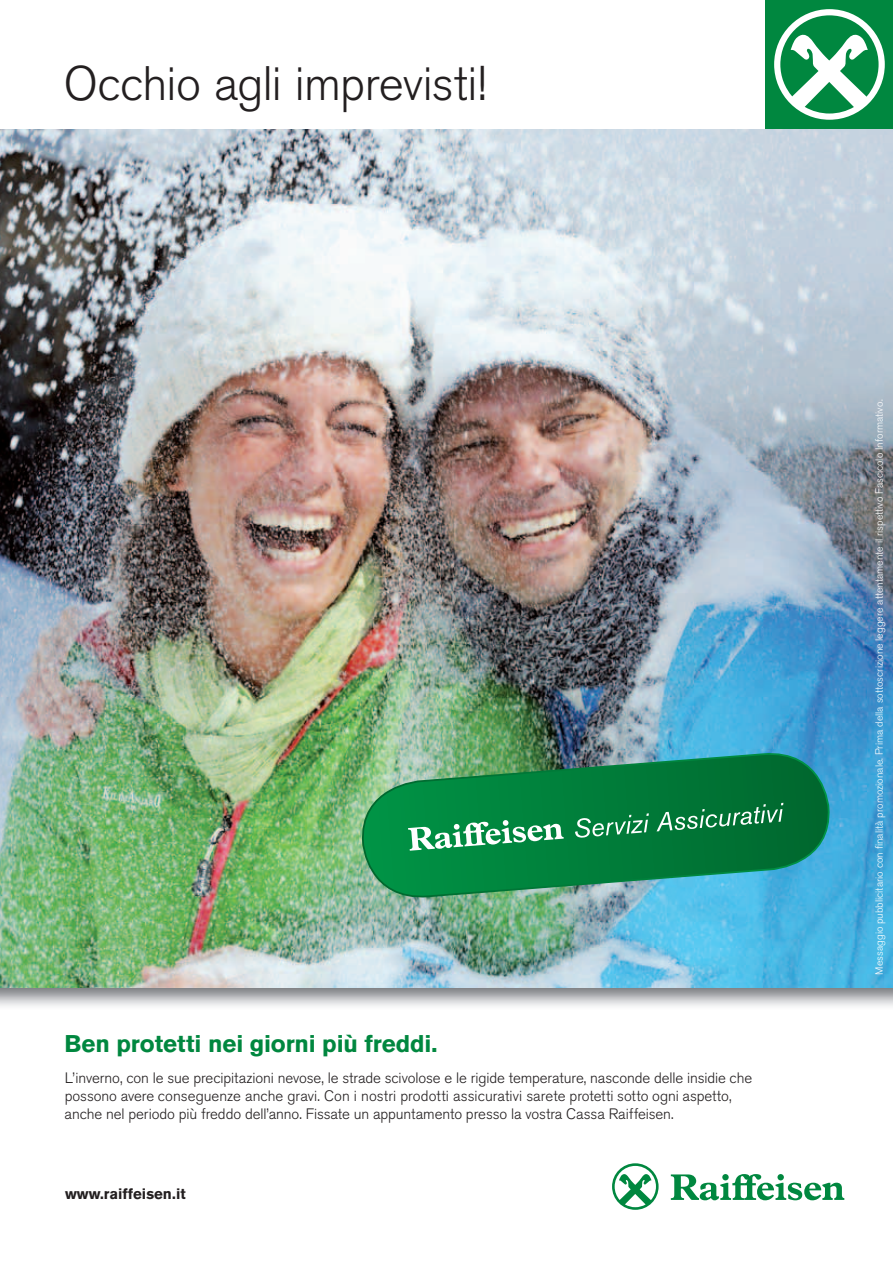
<style>
.page{position:relative;width:893px;height:1263px;background:#fff}
.page>*{position:absolute;margin:0;border:0;box-sizing:border-box;transform-origin:0 0}
.t1{font:300 48px "Akzidenz Grotesk BQ";letter-spacing:-.015em;color:#231f20}
.t2{font:700 24px "Akzidenz Grotesk BQ";letter-spacing:-.005em;color:#00873f}
.t3{font:300 15px/18px "Akzidenz Grotesk BQ";letter-spacing:-.005em;color:#231f20}
.t4{font:700 15px "Akzidenz Grotesk BQ";color:#231f20}
.t5{font:300 10.5px "Akzidenz Grotesk BQ";color:#fff}
</style>
<div class="page">
<img style="left:0;top:987px;width:893px;height:19px">
<img style="left:0;top:128px;width:893px;height:859px">
<div style="left:766px;top:1px;width:127px;height:127px;background:#00873f"></div>
<svg style="left:774px;top:9px;width:111px;height:111px"></svg>
<svg style="left:671px;top:1174px;width:173px;height:26px"></svg>
<svg style="left:612px;top:1163px;width:47px;height:47px"></svg>
<img style="left:359px;top:749px;width:474px;height:152px">
<svg style="left:408px;top:820px;width:156px;height:31px"></svg>
<svg style="left:575px;top:803px;width:208px;height:35px;background:#228851"></svg>
<h1 class="t1" style="left:64px;top:56px;width:424px">Occhio agli imprevisti!</h1>
<h2 class="t2" style="left:64px;top:1029px;width:375px">Ben protetti nei giorni più freddi.</h2>
<p class="t3" style="left:65px;top:1069px;width:689px">L’inverno, con le sue precipitazioni nevose, le strade scivolose e le rigide temperature, nasconde delle insidie che possono avere conseguenze anche gravi. Con i nostri prodotti assicurativi sarete protetti sotto ogni aspetto, anche nel periodo più freddo dell’anno. Fissate un appuntamento presso la vostra Cassa Raiffeisen.</p>
<p class="t4" style="left:65px;top:1185px;width:122px">www.raiffeisen.it</p>
<p class="t5" style="left:873px;top:974px;width:576px;rotate:-90deg">Messaggio pubblicitario con finalità promozionale. Prima della sottoscrizione leggere attentamente il rispettivo Fascicolo Informativo.</p>
</div>
